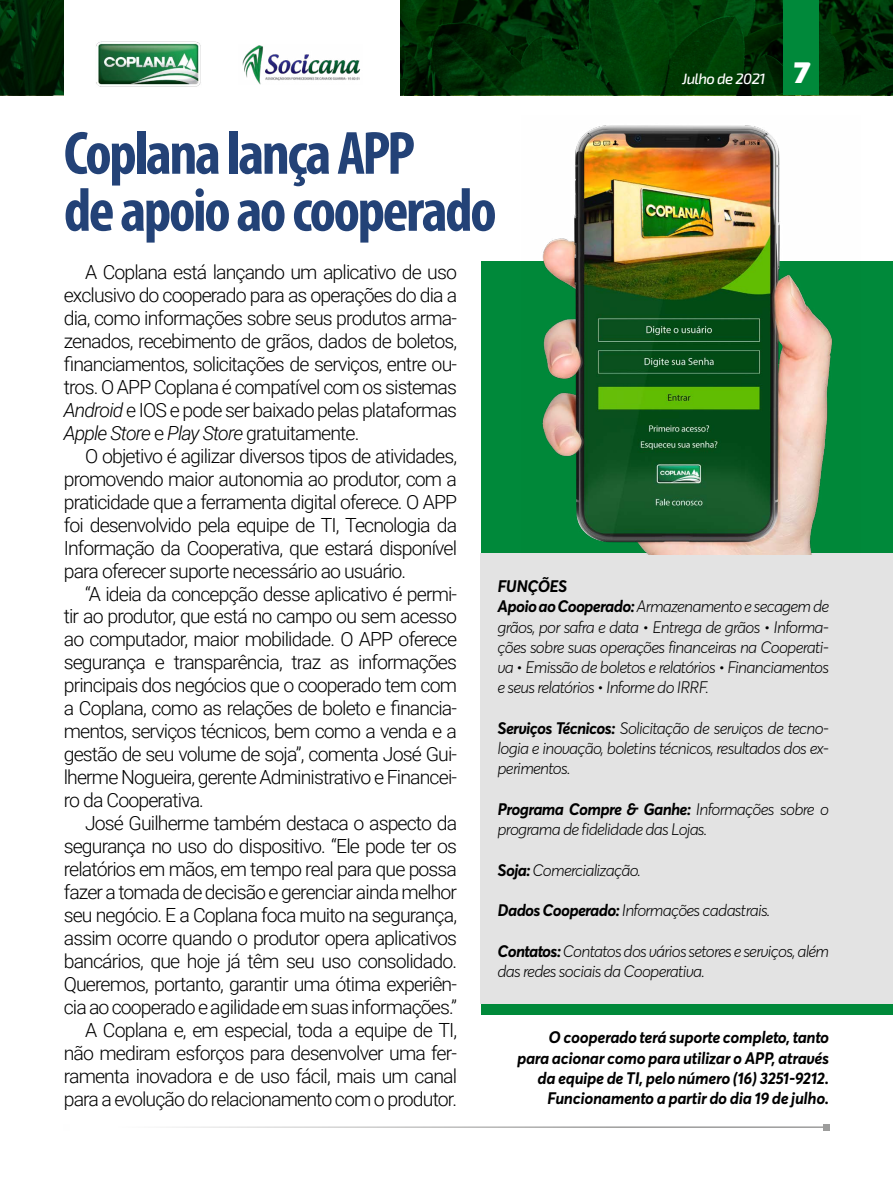
<style>
.page{position:relative;width:893px;height:1191px;background:#fff}
.page>*{position:absolute;margin:0;border:0;box-sizing:border-box;transform-origin:0 0}
.t1{font:700 condensed 61.5px/57px "Myriad Pro";letter-spacing:-.04em;color:#234277}
.t2{font:300 19.5px/23px "Roboto";letter-spacing:-.045em;color:#000;text-align:justify}
.t3{font:italic 300 16.5px/20.2px "Averta";letter-spacing:-.04em;color:#000}
.t4{font:italic 700 16.5px/20.2px "Averta";letter-spacing:-.02em;color:#000;text-align:right}
.t5{font:italic 500 15px "Exo 2";letter-spacing:-.04em;color:#fff}
.s1{font-weight:900;font-size:30px}
.s2{font-style:italic}
.s3{font-weight:700}
</style>
<div class="page">
<img style="left:400px;top:0;width:493px;height:95px">
<img style="left:1px;top:0;width:63px;height:95px">
<div style="left:783px;top:0;width:36px;height:95px;background:#00893a"></div>
<img style="left:242px;top:45px;width:119px;height:39px">
<img style="left:96px;top:41px;width:105px;height:46px">
<hr style="left:67px;top:1126px;width:759px;height:2px;background:#9d9d9c">
<svg style="left:823px;top:1124px;width:6px;height:6px"></svg>
<hr style="left:0;top:0;width:1px;height:95px;background:#00893a">
<div style="left:482px;top:261px;width:411px;height:753px;background:#00893a"></div>
<div style="left:480px;top:553px;width:413px;height:450px;background:#e3e3e3"></div>
<img style="left:542px;top:125px;width:291px;height:429px">
<p class="t5" style="left:682px;top:70px;width:128px">Julho de 2021 <span class="s1">7</span></p>
<h1 class="t1" style="left:64px;top:123px;width:434px">Coplana lança APP<br>de apoio ao cooperado</h1>
<p class="t2" style="left:64px;top:260px;width:395px;text-indent:21px">A Coplana está lançando um aplicativo de uso exclusivo do cooperado para as operações do dia a dia, como informações sobre seus produtos arma&shy;zenados, recebimento de grãos, dados de boletos, financiamentos, solicitações de serviços, entre ou&shy;tros. O APP Coplana é compatível com os sistemas <span class="s2">Android</span> e IOS e pode ser baixado pelas plataformas <span class="s2">Apple Store</span> e <span class="s2">Play Store</span> gratuitamente.</p>
<p class="t2" style="left:64px;top:443px;width:395px;text-indent:21px">O objetivo é agilizar diversos tipos de atividades, promovendo maior autonomia ao produtor, com a praticidade que a ferramenta digital oferece. O APP foi desenvolvido pela equipe de TI, Tecnologia da Informação da Cooperativa, que estará disponível para oferecer suporte necessário ao usuário.</p>
<p class="t2" style="left:64px;top:581px;width:395px;text-indent:21px">“A ideia da concepção desse aplicativo é permi&shy;tir ao produtor, que está no campo ou sem acesso ao computador, maior mobilidade. O APP oferece segurança e transparência, traz as informações principais dos negócios que o cooperado tem com a Coplana, como as relações de boleto e financia&shy;mentos, serviços técnicos, bem como a venda e a gestão de seu volume de soja”, comenta José Gui&shy;lherme Nogueira, gerente Administrativo e Financei&shy;ro da Cooperativa.</p>
<p class="t2" style="left:64px;top:811px;width:395px;text-align:right">José Guilherme também destaca o aspecto da segurança no uso do dispositivo. “Ele pode ter os relatórios em mãos, em tempo real para que possa fazer a tomada de decisão e gerenciar ainda melhor seu negócio. E a Coplana foca muito na segurança, assim ocorre quando o produtor opera aplicativos bancários, que hoje já têm seu uso consolidado.<br>Queremos, portanto, garantir uma ótima experiên&shy;cia ao cooperado e agilidade em suas informações.” A Coplana e, em especial, toda a equipe de TI, não mediram esforços para desenvolver uma fer&shy;ramenta inovadora e de uso fácil, mais um canal para a evolução do relacionamento com o produtor.</p>
<p class="t3" style="left:497px;top:576px;width:333px"><span class="s3">FUNÇÕES<br>Apoio ao Cooperado:</span> Armazenamento e secagem de grãos, por safra e data • Entrega de grãos • Informa&shy;ções sobre suas operações financeiras na Cooperati&shy;va • Emissão de boletos e relatórios • Financiamentos e seus relatórios • Informe do IRRF.</p>
<p class="t3" style="left:497px;top:718px;width:333px;text-align:justify"><span class="s3">Serviços Técnicos:</span> Solicitação de serviços de tecno&shy;logia e inovação, boletins técnicos, resultados dos ex&shy;perimentos.</p>
<p class="t3" style="left:497px;top:799px;width:333px"><span class="s3">Programa Compre &amp; Ganhe:</span> Informações sobre o programa de fidelidade das Lojas.</p>
<p class="t3" style="left:497px;top:859px;width:145px"><span class="s3">Soja:</span> Comercialização.</p>
<p class="t3" style="left:497px;top:900px;width:274px"><span class="s3">Dados Cooperado:</span> Informações cadastrais.</p>
<p class="t3" style="left:497px;top:940px;width:333px"><span class="s3">Contatos:</span> Contatos dos vários setores e serviços, além das redes sociais da Cooperativa.</p>
<p class="t4" style="left:517px;top:1027px;width:314px">O cooperado terá suporte completo, tanto para acionar como para utilizar o APP, através da equipe de TI, pelo número (16) 3251-9212.<br>Funcionamento a partir do dia 19 de julho.</p>
</div>
